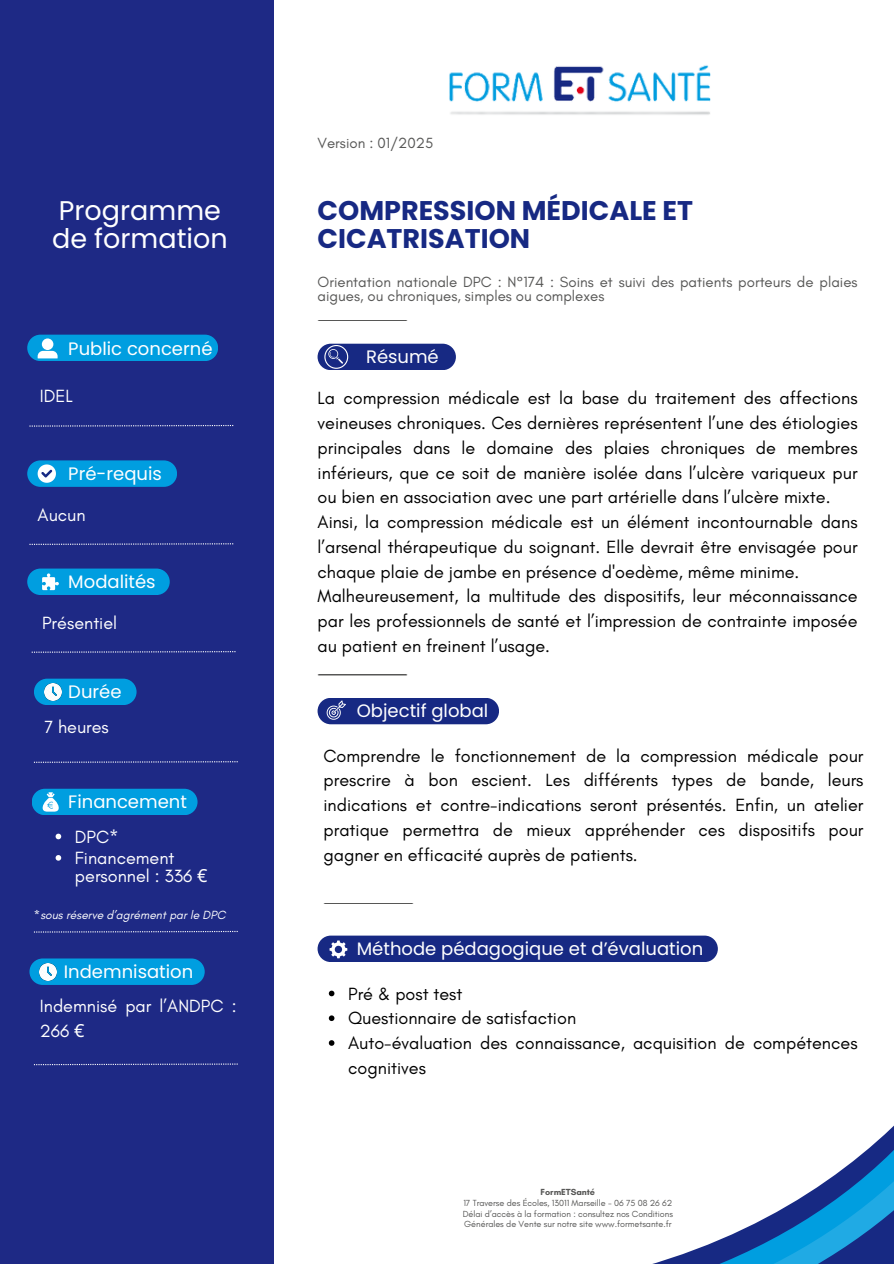
<style>
.page{position:relative;width:894px;height:1264px;background:#fff}
.page>*{position:absolute;margin:0;border:0;box-sizing:border-box;transform-origin:0 0}
.t1{font:700 27px/28.2px "Poppins";color:#172983}
.t2{font:27px/28.2px "Poppins";color:#fff}
.t3{font:18px/24.8px "Glacial Indifference";color:#000}
.t4{font:18px "Poppins";color:#fff}
.t5{font:18px/18px "Glacial Indifference";color:#fff}
.t6{font:15px/13.5px "Glacial Indifference";color:#575756}
.t7{font:italic 12px "Glacial Indifference";color:#fff}
.t8{font:9px/10.5px "Glacial Indifference";letter-spacing:-.005em;color:#575756;text-align:justify}
.t9{font:700 9px "Glacial Indifference";letter-spacing:-.005em;color:#575756}
.s1{font-family:"Noto Sans"}
</style>
<div class="page">
<div style="left:0;top:0;width:273px;height:1263px;background:#1e2985"></div>
<img style="left:449px;top:65px;width:262px;height:50px">
<div style="left:317px;top:344px;width:139px;height:26px;background:#172983;border-radius:13px"></div>
<svg style="left:324px;top:345px;width:24px;height:23px"></svg>
<svg style="left:656px;top:1126px;width:237px;height:137px"></svg>
<div style="left:317px;top:697px;width:182px;height:27px;background:#172983;border-radius:13px"></div>
<img style="left:318px;top:675px;width:89px;height:1px">
<svg style="left:326px;top:700px;width:20px;height:19px"></svg>
<div style="left:27px;top:334px;width:191px;height:27px;background:#009ee0;border-radius:13px"></div>
<svg style="left:29px;top:425px;width:204px;height:1px"></svg>
<div style="left:27px;top:460px;width:150px;height:27px;background:#009ee0;border-radius:13px"></div>
<svg style="left:29px;top:543px;width:204px;height:2px"></svg>
<div style="left:27px;top:568px;width:143px;height:27px;background:#009ee0;border-radius:13px"></div>
<svg style="left:32px;top:651px;width:203px;height:1px"></svg>
<svg style="left:34px;top:761px;width:204px;height:1px"></svg>
<div style="left:32px;top:788px;width:165px;height:27px;background:#009ee0;border-radius:13px"></div>
<svg style="left:34px;top:930px;width:204px;height:2px"></svg>
<div style="left:317px;top:935px;width:400px;height:27px;background:#172983;border-radius:13px"></div>
<img style="left:323px;top:903px;width:90px;height:1px">
<svg style="left:329px;top:940px;width:18px;height:18px"></svg>
<div style="left:34px;top:678px;width:102px;height:27px;background:#009ee0;border-radius:13px"></div>
<svg style="left:38px;top:338px;width:20px;height:20px"></svg>
<svg style="left:38px;top:464px;width:18px;height:18px"></svg>
<svg style="left:42px;top:573px;width:17px;height:17px"></svg>
<img style="left:44px;top:683px;width:17px;height:17px">
<svg style="left:42px;top:792px;width:17px;height:19px"></svg>
<svg style="left:56px;top:833px;width:5px;height:6px"></svg>
<svg style="left:56px;top:855px;width:5px;height:5px"></svg>
<svg style="left:329px;top:990px;width:5px;height:6px"></svg>
<svg style="left:329px;top:1015px;width:5px;height:6px"></svg>
<svg style="left:329px;top:1040px;width:5px;height:5px"></svg>
<svg style="left:34px;top:1063px;width:204px;height:2px"></svg>
<div style="left:29px;top:958px;width:176px;height:26px;background:#009ee0;border-radius:13px"></div>
<img style="left:40px;top:963px;width:17px;height:17px">
<h4 class="t2" style="left:52px;top:196px;width:177px">Programme de formation</h4>
<p class="t4" style="left:68px;top:336px;width:146px">Public concerné</p>
<h4 class="t5" style="left:40px;top:387px;width:34px">IDEL</h4>
<h4 class="t4" style="left:68px;top:461px;width:95px">Pré-requis</h4>
<p class="t5" style="left:38px;top:506px;width:49px">Aucun</p>
<p class="t4" style="left:68px;top:569px;width:89px">Modalités</p>
<h4 class="t5" style="left:42px;top:614px;width:77px">Présentiel</h4>
<h4 class="t4" style="left:68px;top:679px;width:55px">Durée</h4>
<p class="t5" style="left:44px;top:717px;width:66px">7 heures</p>
<p class="t4" style="left:68px;top:789px;width:120px">Financement</p>
<h4 class="t5" style="left:75px;top:827px;width:45px">DPC*</h4>
<h4 class="t5" style="left:75px;top:848px;width:134px">Financement personnel : 336 <span class="s1">€</span></h4>
<p class="t7" style="left:34px;top:907px;width:193px">*sous réserve d’agrément par le DPC</p>
<p class="t4" style="left:64px;top:959px;width:131px">Indemnisation</p>
<p class="t5" style="left:40px;top:993px;width:198px;line-height:24.8px">Indemnisé par l’ANDPC :<br>266 <span class="s1">€</span></p>
<h6 class="t6" style="left:317px;top:136px;width:117px">Version : 01/2025</h6>
<h2 class="t1" style="left:317px;top:196px;width:377px">COMPRESSION MÉDICALE ET<br>CICATRISATION</h2>
<h4 class="t6" style="left:317px;top:275px;width:541px">Orientation nationale DPC : N°174 : Soins et suivi des patients porteurs de plaies aigues, ou chroniques, simples ou complexes</h4>
<p class="t4" style="left:366px;top:344px;width:74px">Résumé</p>
<h4 class="t3" style="left:317px;top:385px;width:541px">La compression médicale est la base du traitement des affections veineuses chroniques. Ces dernières représentent l’une des étiologies principales dans le domaine des plaies chroniques de membres inférieurs, que ce soit de manière isolée dans l’ulcère variqueux pur ou bien en association avec une part artérielle dans l’ulcère mixte.<br>Ainsi, la compression médicale est un élément incontournable dans l’arsenal thérapeutique du soignant. Elle devrait être envisagée pour chaque plaie de jambe en présence d'oedème, même minime.<br>Malheureusement, la multitude des dispositifs, leur méconnaissance par les professionnels de santé et l’impression de contrainte imposée au patient en freinent l’usage.</h4>
<h3 class="t4" style="left:356px;top:698px;width:133px">Objectif global</h3>
<p class="t3" style="left:323px;top:742px;width:541px;text-align:justify">Comprendre le fonctionnement de la compression médicale pour prescrire à bon escient. Les différents types de bande, leurs indications et contre-indications seront présentés. Enfin, un atelier pratique permettra de mieux appréhender ces dispositifs pour gagner en efficacité auprès de patients.</p>
<p class="t4" style="left:356px;top:936px;width:348px">Méthode pédagogique et d’évaluation</p>
<h4 class="t3" style="left:348px;top:980px;width:116px">Pré &amp; post test</h4>
<p class="t3" style="left:348px;top:1005px;width:229px">Questionnaire de satisfaction</p>
<p class="t3" style="left:348px;top:1030px;width:511px">Auto-évaluation des connaissance, acquisition de compétences cognitives</p>
<p class="t9" style="left:540px;top:1186px;width:56px">FormETSanté</p>
<p class="t8" style="left:462px;top:1197px;width:211px">17 Traverse des Écoles, 13011 Marseille - 06 75 08 26 62<br>Délai d’accès à la formation : consultez nos Conditions Générales de Vente sur notre site www.formetsante.fr</p>
</div>
